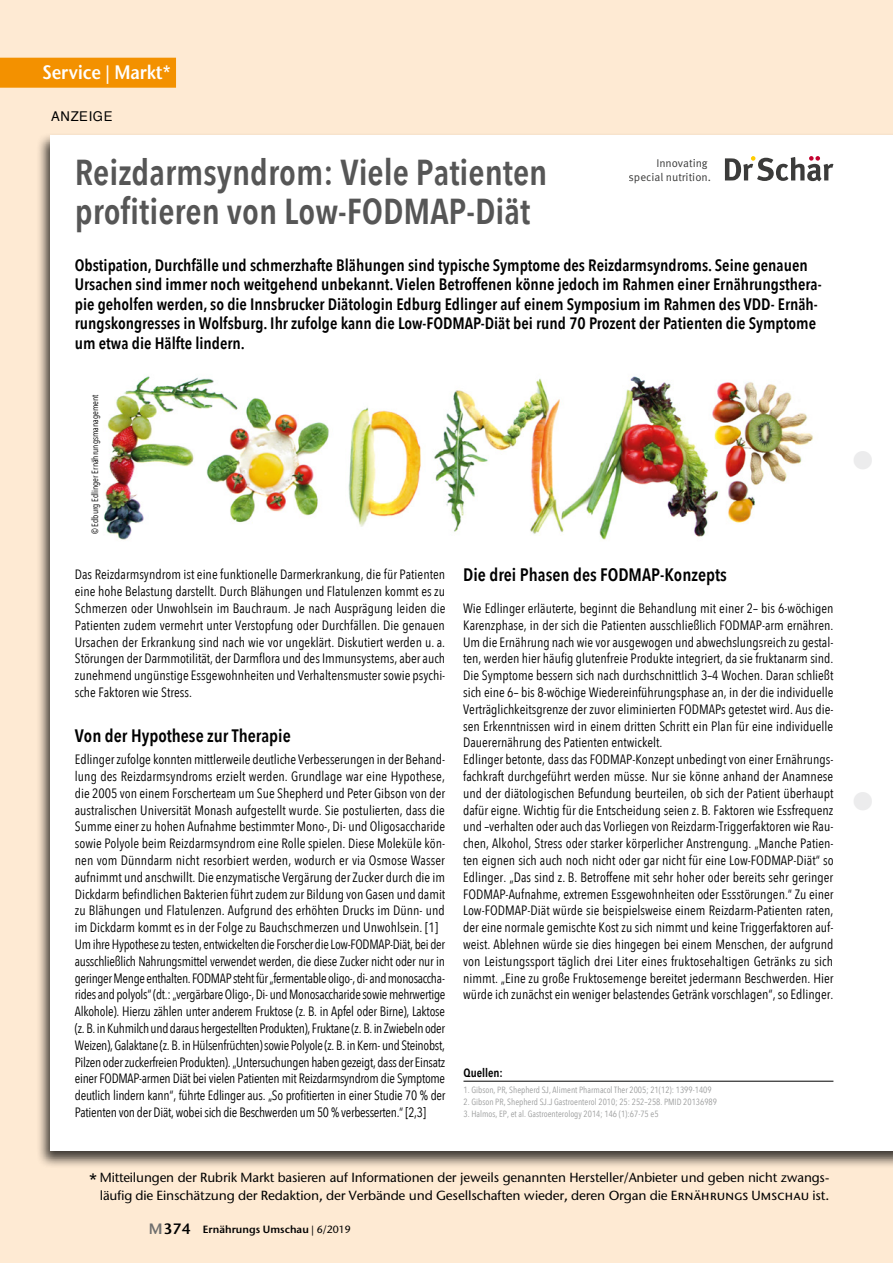
<style>
.page{position:relative;width:893px;height:1263px;background:#feead3}
.page>*{position:absolute;margin:0;border:0;box-sizing:border-box;transform-origin:0 0}
.Headline{font:600 36px/39px "Avenir Next Condensed";color:#565656}
.Rubrik{font:600 19.5px "Stone Sans ITC Pro";letter-spacing:-.01em;color:#fff;scale:.9 1}
.ZÜ{font:600 18px "Avenir Next Condensed";color:#000}
.Vorspann{font:600 16.5px/19.5px "Avenir Next Condensed";color:#000}
.Fließtext{font:13.5px/16.8px "Avenir Next Condensed";color:#000;text-align:justify}
.t1{font:13.5px "Helvetica";letter-spacing:.05em;color:#000}
._08_Bild-___Tabellen{font:500 13.2px/18px "Stone Sans ITC Std";letter-spacing:-.01em;color:#000;text-align:right}
.Inhalt_Beilagenhinwe{font:600 12px "Avenir Next Condensed";color:#000}
.t2{font:11.25px "Meta Pro Norm";color:#3b3b3a}
.t3{font:600 10.5px "Stone Sans ITC Pro";color:#000}
.Inhalt_Beilagenhinwe-2{font:9px "Avenir Next Condensed";color:#9c9d9d}
.Fließtext-2{font:9px "Avenir Next Condensed";color:#000}
.s1{font-size:18px}
.s2{font-size:15px;color:#6f6f6e}
.s3{font-size:15px}
.s4{font-family:"Stone Sans ITC Std";font-weight:500}
</style>
<div class="page">
<div style="left:0;top:58px;width:176px;height:30px;background:#f39100"></div>
<div style="left:36px;top:133px;width:857px;height:1035px;background:#000;opacity:.75"></div>
<div style="left:50px;top:135px;width:843px;height:1015px;background:#fff"></div>
<hr style="left:463px;top:1081px;width:370px;height:1px;background:#000">
<img style="left:104px;top:376px;width:709px;height:164px">
<svg style="left:725px;top:156px;width:108px;height:25px"></svg>
<p class="Rubrik" style="left:43px;top:60px;width:145px">Service | Markt*</p>
<p class="t1" style="left:51px;top:106px;width:63px">ANZEIGE</p>
<p class="Headline" style="left:75px;top:152px;width:474px">Reizdarmsyndrom: Viele Patienten profitieren von Low-FODMAP-Diät</p>
<p class="Vorspann" style="left:75px;top:255px;width:748px">Obstipation, Durchfälle und schmerzhafte Blähungen sind typische Symptome des Reizdarmsyndroms. Seine genauen Ursachen sind immer noch weitgehend unbekannt. Vielen Betroffenen könne jedoch im Rahmen einer Ernährungsthera&shy;pie geholfen werden, so die Innsbrucker Diätologin Edburg Edlinger auf einem Symposium im Rahmen des VDD- Ernäh&shy;rungskongresses in Wolfsburg. Ihr zufolge kann die Low-FODMAP-Diät bei rund 70 Prozent der Patienten die Symptome um etwa die Hälfte lindern.</p>
<p class="t2" style="left:656px;top:154px;width:53px">Innovating</p>
<p class="t2" style="left:629px;top:168px;width:84px">special nutrition.</p>
<p class="Fließtext-2" style="left:87px;top:534px;width:141px;rotate:-90deg">© Edburg Edlinger Ernährungsmanagement</p>
<p class="Fließtext" style="left:75px;top:566px;width:372px">Das Reizdarmsyndrom ist eine funktionelle Darmerkrankung, die für Patienten eine hohe Belastung darstellt. Durch Blähungen und Flatulenzen kommt es zu Schmerzen oder Unwohlsein im Bauchraum. Je nach Ausprägung leiden die Patienten zudem vermehrt unter Verstopfung oder Durchfällen. Die genauen Ursachen der Erkrankung sind nach wie vor ungeklärt. Diskutiert werden u. a.<br>Störungen der Darmmotilität, der Darmflora und des Immunsystems, aber auch zunehmend ungünstige Essgewohnheiten und Verhaltensmuster sowie psychi&shy;sche Faktoren wie Stress.</p>
<p class="ZÜ" style="left:75px;top:720px;width:217px">Von der Hypothese zur Therapie</p>
<p class="Fließtext" style="left:75px;top:750px;width:372px">Edlinger zufolge konnten mittlerweile deutliche Verbesserungen in der Behand&shy;lung des Reizdarmsyndroms erzielt werden. Grundlage war eine Hypothese, die 2005 von einem Forscherteam um Sue Shepherd und Peter Gibson von der australischen Universität Monash aufgestellt wurde. Sie postulierten, dass die Summe einer zu hohen Aufnahme bestimmter Mono-, Di- und Oligosaccharide sowie Polyole beim Reizdarmsyndrom eine Rolle spielen. Diese Moleküle kön&shy;nen vom Dünndarm nicht resorbiert werden, wodurch er via Osmose Wasser aufnimmt und anschwillt. Die enzymatische Vergärung der Zucker durch die im Dickdarm befindlichen Bakterien führt zudem zur Bildung von Gasen und damit zu Blähungen und Flatulenzen. Aufgrund des erhöhten Drucks im Dünn- und im Dickdarm kommt es in der Folge zu Bauchschmerzen und Unwohlsein. [1]</p>
<p class="Fließtext" style="left:75px;top:935px;width:372px">Um ihre Hypothese zu testen, entwickelten die Forscher die Low-FODMAP-Diät, bei der ausschließlich Nahrungsmittel verwendet werden, die diese Zucker nicht oder nur in geringer Menge enthalten. FODMAP steht für „fermentable oligo-, di- and monosaccha&shy;rides and polyols“ (dt.: „vergärbare Oligo-, Di- und Monosaccharide sowie mehrwertige Alkohole). Hierzu zählen unter anderem Fruktose (z. B. in Apfel oder Birne), Laktose (z. B. in Kuhmilch und daraus hergestellten Produkten), Fruktane (z. B. in Zwiebeln oder Weizen), Galaktane (z. B. in Hülsenfrüchten) sowie Polyole (z. B. in Kern- und Steinobst, Pilzen oder zuckerfreien Produkten). „Untersuchungen haben gezeigt, dass der Einsatz einer FODMAP-armen Diät bei vielen Patienten mit Reizdarmsyndrom die Symptome deutlich lindern kann“, führte Edlinger aus. „So profitierten in einer Studie 70 % der Patienten von der Diät, wobei sich die Beschwerden um 50 % verbesserten.“ [2,3]</p>
<p class="ZÜ" style="left:463px;top:559px;width:265px">Die drei Phasen des FODMAP-Konzepts</p>
<p class="Fließtext" style="left:463px;top:599px;width:372px">Wie Edlinger erläuterte, beginnt die Behandlung mit einer 2– bis 6-wöchigen Karenzphase, in der sich die Patienten ausschließlich FODMAP-arm ernähren.<br>Um die Ernährung nach wie vor ausgewogen und abwechslungsreich zu gestal&shy;ten, werden hier häufig glutenfreie Produkte integriert, da sie fruktanarm sind.<br>Die Symptome bessern sich nach durchschnittlich 3–4 Wochen. Daran schließt sich eine 6– bis 8-wöchige Wiedereinführungsphase an, in der die individuelle Verträglichkeitsgrenze der zuvor eliminierten FODMAPs getestet wird. Aus die&shy;sen Erkenntnissen wird in einem dritten Schritt ein Plan für eine individuelle Dauerernährung des Patienten entwickelt.</p>
<p class="Fließtext" style="left:463px;top:750px;width:372px">Edlinger betonte, dass das FODMAP-Konzept unbedingt von einer Ernährungs&shy;fachkraft durchgeführt werden müsse. Nur sie könne anhand der Anamnese und der diätologischen Befundung beurteilen, ob sich der Patient überhaupt dafür eigne. Wichtig für die Entscheidung seien z. B. Faktoren wie Essfrequenz und –verhalten oder auch das Vorliegen von Reizdarm-Triggerfaktoren wie Rau&shy;chen, Alkohol, Stress oder starker körperlicher Anstrengung. „Manche Patien&shy;ten eignen sich auch noch nicht oder gar nicht für eine Low-FODMAP-Diät“ so Edlinger. „Das sind z. B. Betroffene mit sehr hoher oder bereits sehr geringer FODMAP-Aufnahme, extremen Essgewohnheiten oder Essstörungen.“ Zu einer Low-FODMAP-Diät würde sie beispielsweise einem Reizdarm-Patienten raten, der eine normale gemischte Kost zu sich nimmt und keine Triggerfaktoren auf&shy;weist. Ablehnen würde sie dies hingegen bei einem Menschen, der aufgrund von Leistungssport täglich drei Liter eines fruktosehaltigen Getränks zu sich nimmt. „Eine zu große Fruktosemenge bereitet jedermann Beschwerden. Hier würde ich zunächst ein weniger belastendes Getränk vorschlagen“, so Edlinger.</p>
<p class="Inhalt_Beilagenhinwe" style="left:463px;top:1062px;width:41px">Quellen:</p>
<p class="Inhalt_Beilagenhinwe-2" style="left:463px;top:1082px;width:250px">1. Gibson, PR, Shepherd SJ, Aliment Pharmacol Ther 2005; 21(12): 1399-1409</p>
<p class="Inhalt_Beilagenhinwe-2" style="left:463px;top:1094px;width:255px">2. Gibson PR, Shepherd SJ.J Gastroenterol 2010; 25: 252–258. PMID 20136989</p>
<p class="Inhalt_Beilagenhinwe-2" style="left:463px;top:1106px;width:197px">3. Halmos, EP, et al. Gastroenterology 2014; 146 (1):67-75 e5</p>
<p class="_08_Bild-___Tabellen" style="left:89px;top:1168px;width:741px"><span class="s1">*</span> Mitteilungen der Rubrik Markt basieren auf Informationen der jeweils genannten Hersteller/Anbieter und geben nicht zwangs&shy;läufig die Einschätzung der Redaktion, der Verbände und Gesellschaften wieder, deren Organ die Ernährungs Umschau ist.</p>
<p class="t3" style="left:149px;top:1222px;width:204px"><span class="s2">M</span><span class="s3">374</span> Ernährungs Umschau <span class="s4">| 6/2019</span></p>
</div>
